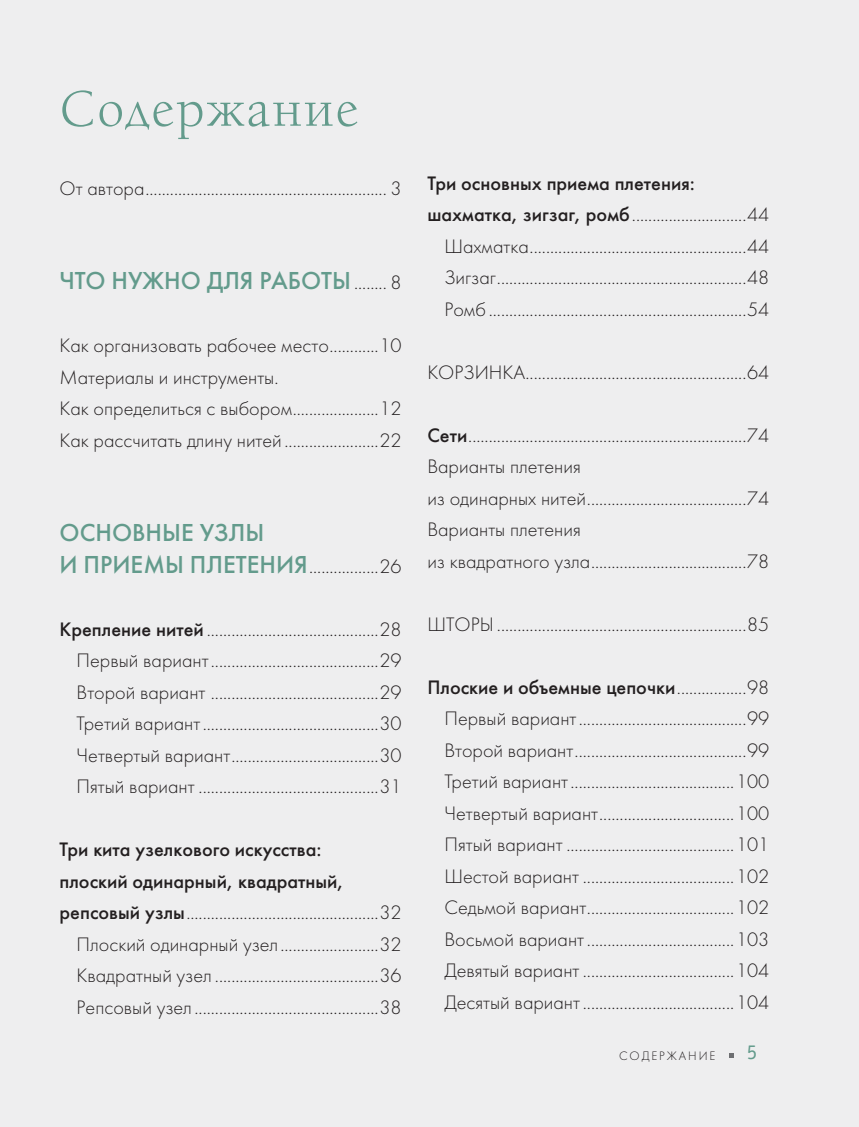
<style>
.page{position:relative;width:859px;height:1127px;background:#eeeeef}
.page>*{position:absolute;margin:0;border:0;box-sizing:border-box;transform-origin:0 0}
.t1{font:54px "Alliance";letter-spacing:.05em;color:#639b8c}
.t2{font:25.5px "Futura Medium C";color:#639b8c}
.t3{font:21px "Officina Serif C";color:#639b8c}
.t4{font:20.25px/31.5px "Futura Light C";color:#231f20;text-align:justify}
.t5{font:20.25px/31.5px "Futura Medium C";color:#231f20}
.t6{font:12.75px "Futura Light C";letter-spacing:.15em;color:#231f20}
.s1{font-family:"Futura Light C";font-size:20.25px;color:#231f20}
.s2{font-family:"Futura Medium C";font-size:25.5px;color:#639b8c}
.s3{font-family:"Futura Medium C"}
.s4{font-family:"Futura Light C"}
</style>
<div class="page">
<svg style="left:730px;top:1053px;width:4px;height:4px"></svg>
<h1 class="t1" style="left:60px;top:76px;width:301px">Содержание</h1>
<p class="t4" style="left:60px;top:173px;width:344px">От автора ........................................................... 3</p>
<p class="t2" style="left:60px;top:266px;width:344px">ЧТО НУЖНО ДЛЯ РАБОТЫ <span class="s1">........ 8</span></p>
<p class="t4" style="left:60px;top:330px;width:344px;text-align:left">Как организовать рабочее место ............10<br>Материалы и инструменты.<br>Как определиться с выбором .....................12<br>Как рассчитать длину нитей .......................22</p>
<p class="t2" style="left:60px;top:518px;width:206px">ОСНОВНЫЕ УЗЛЫ</p>
<p class="t4" style="left:60px;top:551px;width:344px"><span class="s2">И ПРИЕМЫ ПЛЕТЕНИЯ</span> .................26</p>
<p class="t4" style="left:77px;top:614px;width:326px;text-indent:-17px"><span class="s3">Крепление нитей</span> ..........................................28<br>Первый вариант .........................................29<br>Второй вариант .........................................29<br>Третий вариант ...........................................30<br>Четвертый вариант ....................................30<br>Пятый вариант ............................................31</p>
<p class="t5" style="left:60px;top:834px;width:286px">Три кита узелкового искусства: плоский одинарный, квадратный,</p>
<p class="t4" style="left:77px;top:897px;width:326px;text-indent:-17px"><span class="s3">репсовый узлы</span> ...............................................32<br>Плоский одинарный узел ........................32<br>Квадратный узел ........................................36<br>Репсовый узел .............................................38</p>
<p class="t5" style="left:427px;top:167px;width:269px">Три основных приема плетения:</p>
<p class="t4" style="left:444px;top:199px;width:326px;text-indent:-17px"><span class="s3">шахматка, зигзаг, ромб</span> ............................44<br>Шахматка .....................................................44<br>Зигзаг .............................................................48<br>Ромб ...............................................................54</p>
<p class="t4" style="left:427px;top:357px;width:344px">КОРЗИНКА ......................................................64</p>
<p class="t4" style="left:427px;top:420px;width:344px;text-align:left"><span class="s3">Сети</span> ....................................................................74<br>Варианты плетения<br>из одинарных нитей .......................................74<br>Варианты плетения<br>из квадратного узла ......................................78</p>
<p class="t4" style="left:427px;top:609px;width:344px">ШТОРЫ .............................................................85</p>
<p class="t5" style="left:427px;top:671px;width:344px">Плоские и объемные цепочки <span class="s4">.................98</span></p>
<p class="t4" style="left:444px;top:703px;width:326px">Первый вариант .........................................99<br>Второй вариант ..........................................99<br>Третий вариант ........................................100<br>Четвертый вариант .................................100<br>Пятый вариант .........................................101<br>Шестой вариант .....................................102<br>Седьмой вариант ....................................102<br>Восьмой вариант ....................................103<br>Девятый вариант .....................................104<br>Десятый вариант .....................................104</p>
<p class="t6" style="left:619px;top:1049px;width:98px">СОДЕРЖАНИЕ</p>
<p class="t3" style="left:747px;top:1040px;width:12px">5</p>
</div>
